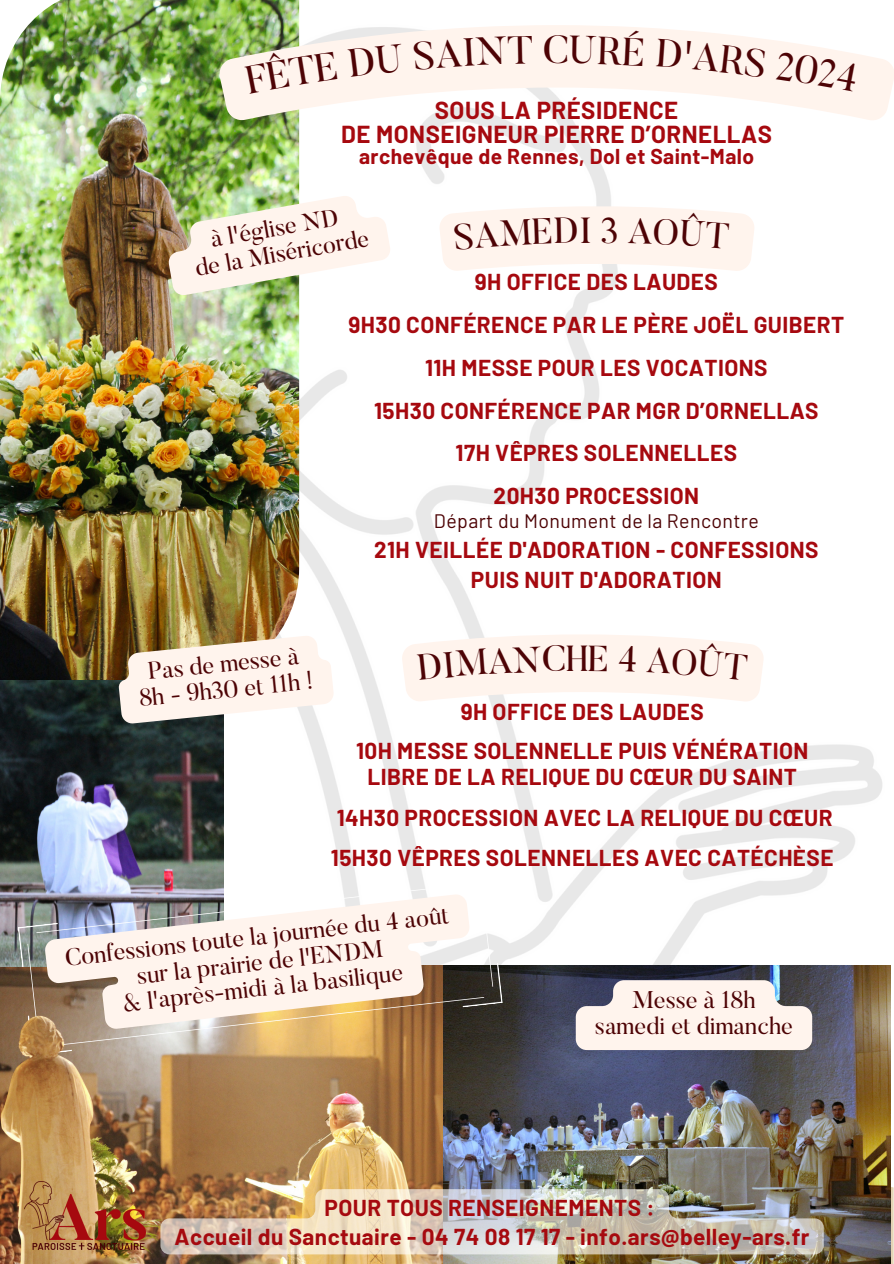
<style>
.page{position:relative;width:894px;height:1264px;background:#fff}
.page>*{position:absolute;margin:0;border:0;box-sizing:border-box;transform-origin:0 0}
.t1{font:39px "Butler";color:#4d0305}
.t2{font:36px "Butler";color:#4d0305}
.t3{font:24px/25.8px "Butler";color:#4d0305;text-align:center}
.t4{font:700 24px/23.7px "Barlow";letter-spacing:.02em;color:#a6090f;text-align:center}
.t5{font:700 22.5px/42.8px "Barlow";letter-spacing:.02em;color:#a6090f;text-align:center}
.t6{font:700 22.5px/29.2px "Barlow";letter-spacing:.02em;color:#a60a0f;text-align:center}
.t7{font:700 21px "Barlow";letter-spacing:.02em;color:#a6090f}
.t8{font:19.5px "Barlow";letter-spacing:.02em;color:#4d0305}
</style>
<div class="page">
<img style="left:223px;top:0;width:668px;height:1149px">
<img style="left:124px;top:1055px;width:319px;height:207px">
<img style="left:0;top:679px;width:223px;height:286px">
<img style="left:0;top:0;width:299px;height:679px">
<img style="left:443px;top:965px;width:446px;height:297px">
<img style="left:18px;top:874px;width:484px;height:181px">
<svg style="left:44px;top:893px;width:432px;height:142px;background:#dfd3c8"></svg>
<img style="left:160px;top:1189px;width:663px;height:65px">
<svg style="left:219px;top:25px;width:674px;height:95px;fill:#fff4ed"></svg>
<img style="left:162px;top:189px;width:230px;height:108px">
<svg style="left:115px;top:633px;width:219px;height:91px;background:#e6dace"></svg>
<img style="left:0;top:965px;width:124px;height:297px">
<img style="left:24px;top:1181px;width:122px;height:68px">
<svg style="left:575px;top:980px;width:237px;height:70px;background:#e6ddda"></svg>
<div style="left:244px;top:50px;width:93px;height:44px;background:#fff4ed"></div>
<div style="left:347px;top:43px;width:57px;height:34px;background:#fff4ed"></div>
<div style="left:413px;top:36px;width:119px;height:34px;background:#fff4ed"></div>
<div style="left:569px;top:29px;width:75px;height:37px;background:#fff4ed"></div>
<div style="left:656px;top:39px;width:110px;height:38px;background:#fff4ed"></div>
<div style="left:775px;top:51px;width:83px;height:41px;background:#fff4ed"></div>
<svg style="left:439px;top:204px;width:315px;height:67px"></svg>
<svg style="left:402px;top:634px;width:361px;height:67px"></svg>
<h1 class="t1" style="left:542px;top:35px;width:28px">C</h1>
<p class="t4" style="left:341px;top:97px;width:432px">SOUS LA PRÉSIDENCE<br>DE MONSEIGNEUR PIERRE D’ORNELLAS</p>
<p class="t7" style="left:359px;top:143px;width:396px">archevêque de Rennes, Dol et Saint-Malo</p>
<p class="t3" style="left:189px;top:232px;width:178px;rotate:-10deg">à l'église ND<br>de la Miséricorde</p>
<h2 class="t2" style="left:579px;top:216px;width:14px">I</h2>
<p class="t5" style="left:348px;top:260px;width:497px">9H OFFICE DES LAUDES<br>9H30 CONFÉRENCE PAR LE PÈRE JOËL GUIBERT<br>11H MESSE POUR LES VOCATIONS<br>15H30 CONFÉRENCE PAR MGR D’ORNELLAS<br>17H VÊPRES SOLENNELLES<br>20H30 PROCESSION</p>
<p class="t8" style="left:434px;top:508px;width:326px">Départ du Monument de la Rencontre</p>
<p class="t5" style="left:374px;top:533px;width:446px;line-height:30.3px">21H VEILLÉE D'ADORATION - CONFESSIONS<br>PUIS NUIT D'ADORATION</p>
<p class="t3" style="left:135px;top:662px;width:176px;rotate:-6deg">Pas de messe à<br>8h - 9h30 et 11h !</p>
<h2 class="t2" style="left:566px;top:644px;width:23px">H</h2>
<h4 class="t5" style="left:460px;top:690px;width:244px">9H OFFICE DES LAUDES</h4>
<h1 class="t5" style="left:356px;top:737px;width:454px;line-height:26.2px">10H MESSE SOLENNELLE PUIS VÉNÉRATION<br>LIBRE DE LA RELIQUE DU CŒUR DU SAINT</h1>
<p class="t5" style="left:336px;top:795px;width:497px">14H30 PROCESSION AVEC LA RELIQUE DU CŒUR</p>
<h2 class="t5" style="left:331px;top:835px;width:504px">15H30 VÊPRES SOLENNELLES AVEC CATÉCHÈSE</h2>
<h1 class="t3" style="left:64px;top:946px;width:387px;rotate:-6deg">Confessions toute la journée du 4 août sur la prairie de l'ENDM<br>&amp; l'après-midi à la basilique</h1>
<p class="t3" style="left:594px;top:989px;width:199px">Messe à 18h samedi et dimanche</p>
<p class="t6" style="left:175px;top:1192px;width:636px">POUR TOUS RENSEIGNEMENTS :<br>Accueil du Sanctuaire - 04 74 08 17 17 - info.ars@belley-ars.fr</p>
</div>
